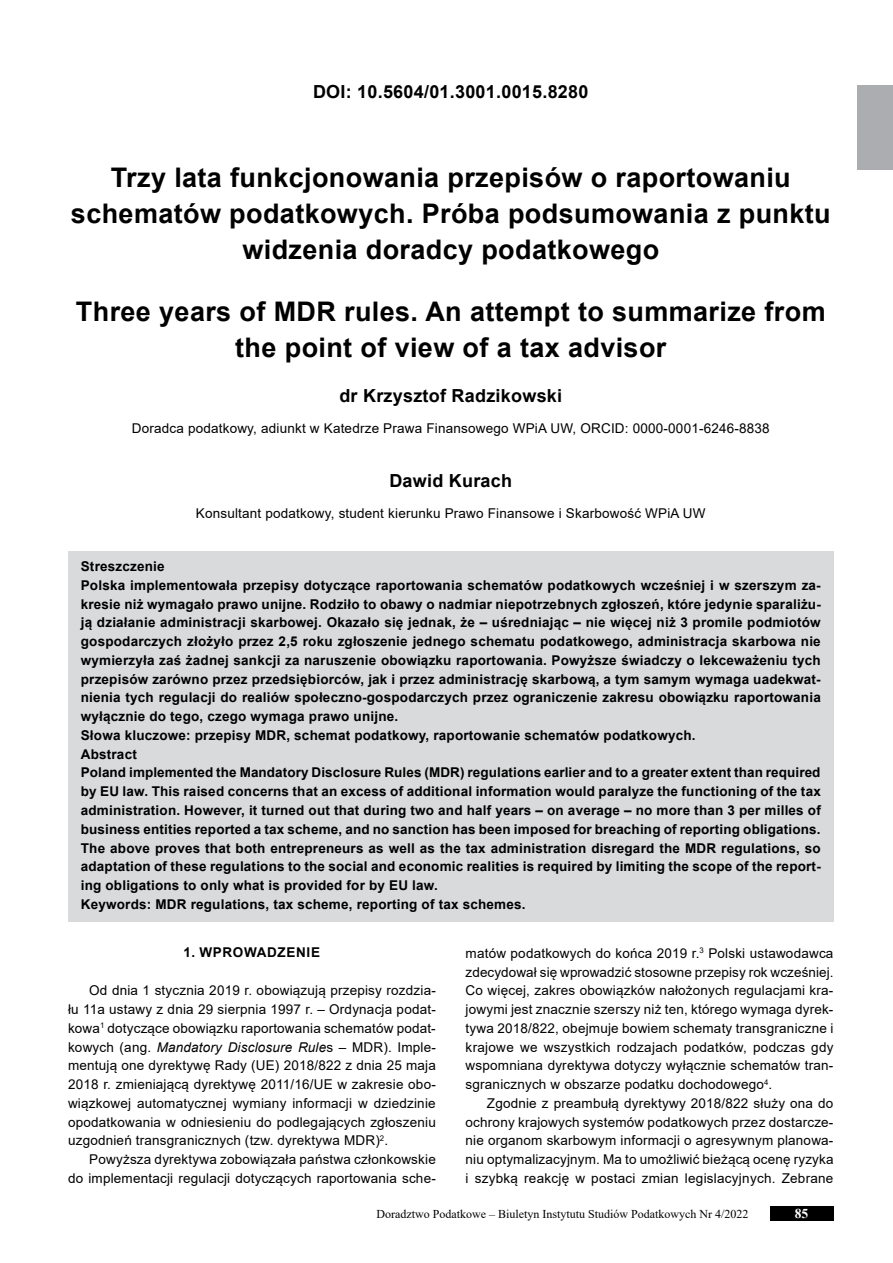
<style>
.page{position:relative;width:893px;height:1263px;background:#fff}
.page>*{position:absolute;margin:0;border:0;box-sizing:border-box;transform-origin:0 0}
.t1{font:700 27px/36px "Arial";letter-spacing:.015em;color:#000;text-align:center}
.t2{font:700 18px "Arial";letter-spacing:.015em;color:#000}
.t3{font:700 13.5px/18.8px "Arial";letter-spacing:.015em;color:#000}
.t4{font:13.5px/18.8px "Arial";letter-spacing:.015em;color:#000;text-align:justify}
.t5{font:700 13.5px "Arial";letter-spacing:.05em;color:#000}
.t6{font:700 13.5px "Times New Roman";color:#fff}
.t7{font:12px "Times New Roman";color:#000}
.s1{font-style:italic}
</style>
<div class="page">
<div style="left:770px;top:1205px;width:63px;height:15px;background:#000"></div>
<div style="left:857px;top:85px;width:36px;height:85px;background:#acadb0"></div>
<div style="left:68px;top:551px;width:765px;height:34px;background:#d8dadb"></div>
<div style="left:68px;top:569px;width:765px;height:166px;background:#d8dadb"></div>
<div style="left:68px;top:719px;width:765px;height:34px;background:#d8dadb"></div>
<div style="left:68px;top:738px;width:765px;height:34px;background:#d8dadb"></div>
<div style="left:68px;top:757px;width:765px;height:146px;background:#d8dadb"></div>
<div style="left:68px;top:888px;width:765px;height:34px;background:#d8dadb"></div>
<h2 class="t2" style="left:313px;top:79px;width:277px">DOI: 10.5604/01.3001.0015.8280</h2>
<h1 class="t1" style="left:71px;top:160px;width:761px">Trzy lata funkcjonowania przepisów o raportowaniu schematów podatkowych. Próba podsumowania z punktu widzenia doradcy podatkowego</h1>
<h1 class="t1" style="left:76px;top:294px;width:751px">Three years of MDR rules. An attempt to summarize from the point of view of a tax advisor</h1>
<h2 class="t2" style="left:339px;top:383px;width:224px">dr Krzysztof Radzikowski</h2>
<p class="t4" style="left:132px;top:419px;width:640px">Doradca podatkowy, adiunkt w Katedrze Prawa Finansowego WPiA UW, ORCID: 0000-0001-6246-8838</p>
<h2 class="t2" style="left:389px;top:468px;width:124px">Dawid Kurach</h2>
<p class="t4" style="left:196px;top:504px;width:511px">Konsultant podatkowy, student kierunku Prawo Finansowe i Skarbowość WPiA UW</p>
<p class="t3" style="left:81px;top:557px;width:742px">Streszczenie<br>Polska implementowała przepisy dotyczące raportowania schematów podatkowych wcześniej i w szerszym za&shy;kresie niż wymagało prawo unijne. Rodziło to obawy o nadmiar niepotrzebnych zgłoszeń, które jedynie sparaliżu&shy;ją działanie administracji skarbowej. Okazało się jednak, że – uśredniając – nie więcej niż 3 promile podmiotów gospodarczych złożyło przez 2,5 roku zgłoszenie jednego schematu podatkowego, administracja skarbowa nie wymierzyła zaś żadnej sankcji za naruszenie obowiązku raportowania. Powyższe świadczy o lekceważeniu tych przepisów zarówno przez przedsiębiorców, jak i przez administrację skarbową, a tym samym wymaga uadekwat&shy;nienia tych regulacji do realiów społeczno-gospodarczych przez ograniczenie zakresu obowiązku raportowania wyłącznie do tego, czego wymaga prawo unijne.<br>Słowa kluczowe: przepisy MDR, schemat podatkowy, raportowanie schematów podatkowych.<br>Abstract<br>Poland implemented the Mandatory Disclosure Rules (MDR) regulations earlier and to a greater extent than required by EU law. This raised concerns that an excess of additional information would paralyze the functioning of the tax administration. However, it turned out that during two and half years – on average – no more than 3 per milles of business entities reported a tax scheme, and no sanction has been imposed for breaching of reporting obligations.<br>The above proves that both entrepreneurs as well as the tax administration disregard the MDR regulations, so adaptation of these regulations to the social and economic realities is required by limiting the scope of the report&shy;ing obligations to only what is provided for by EU law.<br>Keywords: MDR regulations, tax scheme, reporting of tax schemes.</p>
<p class="t5" style="left:184px;top:943px;width:138px">1. WPROWADZENIE</p>
<p class="t4" style="left:68px;top:981px;width:369px;text-indent:21px">Od dnia 1 stycznia 2019 r. obowiązują przepisy rozdzia&shy;łu 11a ustawy z dnia 29 sierpnia 1997 r. – Ordynacja podat&shy;kowa<sup>1</sup> dotyczące obowiązku raportowania schematów podat&shy;kowych (ang. <span class="s1">Mandatory Disclosure Rule</span>s – MDR). Imple&shy;mentują one dyrektywę Rady (UE) 2018/822 z dnia 25 maja 2018 r. zmieniającą dyrektywę 2011/16/UE w zakresie obo&shy;wiązkowej automatycznej wymiany informacji w dziedzinie opodatkowania w odniesieniu do podlegających zgłoszeniu uzgodnień transgranicznych (tzw. dyrektywa MDR)<sup>2</sup>.</p>
<p class="t4" style="left:68px;top:1150px;width:369px;text-align:right">Powyższa dyrektywa zobowiązała państwa członkowskie<br>do implementacji regulacji dotyczących raportowania sche-</p>
<p class="t4" style="left:466px;top:944px;width:369px">matów podatkowych do końca 2019 r.<sup>3</sup> Polski ustawodawca zdecydował się wprowadzić stosowne przepisy rok wcześniej.<br>Co więcej, zakres obowiązków nałożonych regulacjami kra&shy;jowymi jest znacznie szerszy niż ten, którego wymaga dyrek&shy;tywa 2018/822, obejmuje bowiem schematy transgraniczne i krajowe we wszystkich rodzajach podatków, podczas gdy wspomniana dyrektywa dotyczy wyłącznie schematów tran&shy;sgranicznych w obszarze podatku dochodowego<sup>4</sup>.</p>
<p class="t4" style="left:466px;top:1094px;width:369px;text-indent:21px">Zgodnie z preambułą dyrektywy 2018/822 służy ona do ochrony krajowych systemów podatkowych przez dostarcze&shy;nie organom skarbowym informacji o agresywnym planowa&shy;niu optymalizacyjnym. Ma to umożliwić bieżącą ocenę ryzyka i szybką reakcję w postaci zmian legislacyjnych. Zebrane</p>
<p class="t7" style="left:376px;top:1205px;width:373px">Doradztwo Podatkowe – Biuletyn Instytutu Studiów Podatkowych Nr 4/2022</p>
<p class="t6" style="left:795px;top:1204px;width:15px">85</p>
</div>
